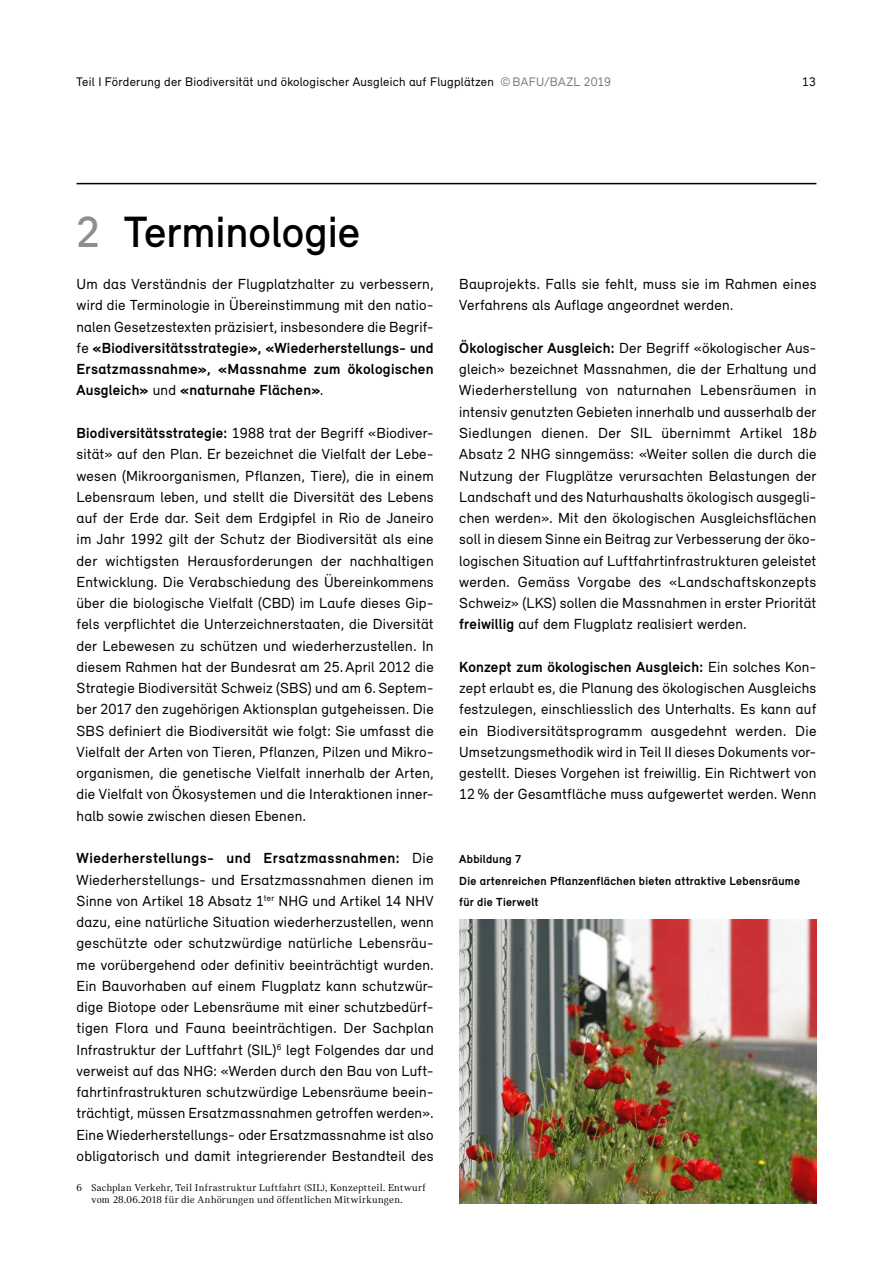
<style>
.page{position:relative;width:893px;height:1263px;background:#fff}
.page>*{position:absolute;margin:0;border:0;box-sizing:border-box;transform-origin:0 0}
._07_Inhalt_07_Kapiteltitel_nummeriert_Tei{font:500 45px "Relevant";color:#000}
._07_Inhalt_07_Grundtext{font:15px/21.3px "Relevant";letter-spacing:.015em;color:#000;text-align:justify}
.t1{font:12.75px "Relevant";letter-spacing:.02em;color:#000}
._08_Legende_08_Legende_Titel{font:700 12px/21.3px "Relevant";letter-spacing:.02em;color:#000}
._09_Fusszeile_09_Fusszeile{font:10.5px/12.8px "Catalog";letter-spacing:.03em;color:#000}
.s1{color:#7c7c7c}
.s2{color:#89908f}
.s3{font-weight:700}
.s4{font-style:italic}
</style>
<div class="page">
<hr style="left:77px;top:183px;width:739px;height:1px;background:#000">
<img style="left:459px;top:920px;width:357px;height:283px">
<p class="t1" style="left:76px;top:74px;width:536px">Teil I Förderung der Biodiversität und ökologischer Ausgleich auf Flugplätzen <span class="s1">©BAFU/BAZL 2019</span></p>
<p class="t1" style="left:802px;top:74px;width:15px">13</p>
<h2 class="_07_Inhalt_07_Kapiteltitel_nummeriert_Tei" style="left:77px;top:204px;width:285px"><span class="s2">2</span> Terminologie</h2>
<p class="_07_Inhalt_07_Grundtext" style="left:77px;top:273px;width:359px">Um das Verständnis der Flugplatzhalter zu verbessern, wird die Terminologie in Übereinstimmung mit den natio&shy;nalen Gesetzestexten präzisiert, insbesondere die Begrif&shy;fe <span class="s3">«Biodiversitätsstrategie», «Wiederherstellungs- und Ersatzmassnahme», «Massnahme zum ökologischen Ausgleich»</span> und <span class="s3">«naturnahe Flächen»</span>.</p>
<p class="_07_Inhalt_07_Grundtext" style="left:77px;top:422px;width:359px"><span class="s3">Biodiversitätsstrategie:</span> 1988 trat der Begriff «Biodiver&shy;sität» auf den Plan. Er bezeichnet die Vielfalt der Lebe&shy;wesen (Mikroorganismen, Pflanzen, Tiere), die in einem Lebensraum leben, und stellt die Diversität des Lebens auf der Erde dar. Seit dem Erdgipfel in Rio de Janeiro im Jahr 1992 gilt der Schutz der Biodiversität als eine der wichtigsten Herausforderungen der nachhaltigen Entwicklung. Die Verabschiedung des Übereinkommens über die biologische Vielfalt (CBD) im Laufe dieses Gip&shy;fels verpflichtet die Unterzeichnerstaaten, die Diversität der Lebewesen zu schützen und wiederherzustellen. In diesem Rahmen hat der Bundesrat am 25.April 2012 die Strategie Biodiversität Schweiz (SBS) und am 6.Septem&shy;ber 2017 den zugehörigen Aktionsplan gutgeheissen. Die SBS definiert die Biodiversität wie folgt: Sie umfasst die Vielfalt der Arten von Tieren, Pflanzen, Pilzen und Mikro&shy;organismen, die genetische Vielfalt innerhalb der Arten, die Vielfalt von Ökosystemen und die Interaktionen inner&shy;halb sowie zwischen diesen Ebenen.</p>
<p class="_07_Inhalt_07_Grundtext" style="left:77px;top:847px;width:359px"><span class="s3">Wiederherstellungs- und Ersatzmassnahmen:</span> Die Wiederherstellungs- und Ersatzmassnahmen dienen im Sinne von Artikel 18 Absatz 1<sup>ter</sup> NHG und Artikel 14 NHV dazu, eine natürliche Situation wiederherzustellen, wenn geschützte oder schutzwürdige natürliche Lebensräu&shy;me vorübergehend oder definitiv beeinträchtigt wurden.<br>Ein Bauvorhaben auf einem Flugplatz kann schutzwür&shy;dige Biotope oder Lebensräume mit einer schutzbedürf&shy;tigen Flora und Fauna beeinträchtigen. Der Sachplan Infrastruktur der Luftfahrt (SIL)<sup>6</sup> legt Folgendes dar und verweist auf das NHG: «Werden durch den Bau von Luft&shy;fahrtinfrastrukturen schutzwürdige Lebensräume beein&shy;trächtigt, müssen Ersatzmassnahmen getroffen werden».<br>Eine Wiederherstellungs- oder Ersatzmassnahme ist also obligatorisch und damit integrierender Bestandteil des</p>
<p class="_09_Fusszeile_09_Fusszeile" style="left:91px;top:1181px;width:336px;text-indent:-15px">6 Sachplan Verkehr, Teil Infrastruktur Luftfahrt (SIL), Konzeptteil. Entwurf vom 28.06.2018 für die Anhörungen und öffentlichen Mitwirkungen.</p>
<p class="_07_Inhalt_07_Grundtext" style="left:459px;top:273px;width:359px">Bauprojekts. Falls sie fehlt, muss sie im Rahmen eines<br>Verfahrens als Auflage angeordnet werden.</p>
<p class="_07_Inhalt_07_Grundtext" style="left:459px;top:337px;width:359px"><span class="s3">Ökologischer Ausgleich:</span> Der Begriff «ökologischer Aus&shy;gleich» bezeichnet Massnahmen, die der Erhaltung und Wiederherstellung von naturnahen Lebensräumen in intensiv genutzten Gebieten innerhalb und ausserhalb der Siedlungen dienen. Der SIL übernimmt Artikel 18<span class="s4">b </span>Absatz 2 NHG sinngemäss: «Weiter sollen die durch die Nutzung der Flugplätze verursachten Belastungen der Landschaft und des Naturhaushalts ökologisch ausgegli&shy;chen werden». Mit den ökologischen Ausgleichsflächen soll in diesem Sinne ein Beitrag zur Verbesserung der öko&shy;logischen Situation auf Luftfahrtinfrastrukturen geleistet werden. Gemäss Vorgabe des «Landschaftskonzepts Schweiz» (LKS) sollen die Massnahmen in erster Priorität <span class="s3">freiwillig</span> auf dem Flugplatz realisiert werden.</p>
<p class="_07_Inhalt_07_Grundtext" style="left:459px;top:656px;width:359px"><span class="s3">Konzept zum ökologischen Ausgleich:</span> Ein solches Kon&shy;zept erlaubt es, die Planung des ökologischen Ausgleichs festzulegen, einschliesslich des Unterhalts. Es kann auf ein Biodiversitätsprogramm ausgedehnt werden. Die Umsetzungsmethodik wird in Teil II dieses Dokuments vor&shy;gestellt. Dieses Vorgehen ist freiwillig. Ein Richtwert von 12 % der Gesamtfläche muss aufgewertet werden. Wenn</p>
<p class="_08_Legende_08_Legende_Titel" style="left:459px;top:848px;width:64px">Abbildung 7</p>
<p class="_08_Legende_08_Legende_Titel" style="left:459px;top:870px;width:342px">Die artenreichen Pflanzenflächen bieten attraktive Lebensräume für die Tierwelt</p>
</div>
